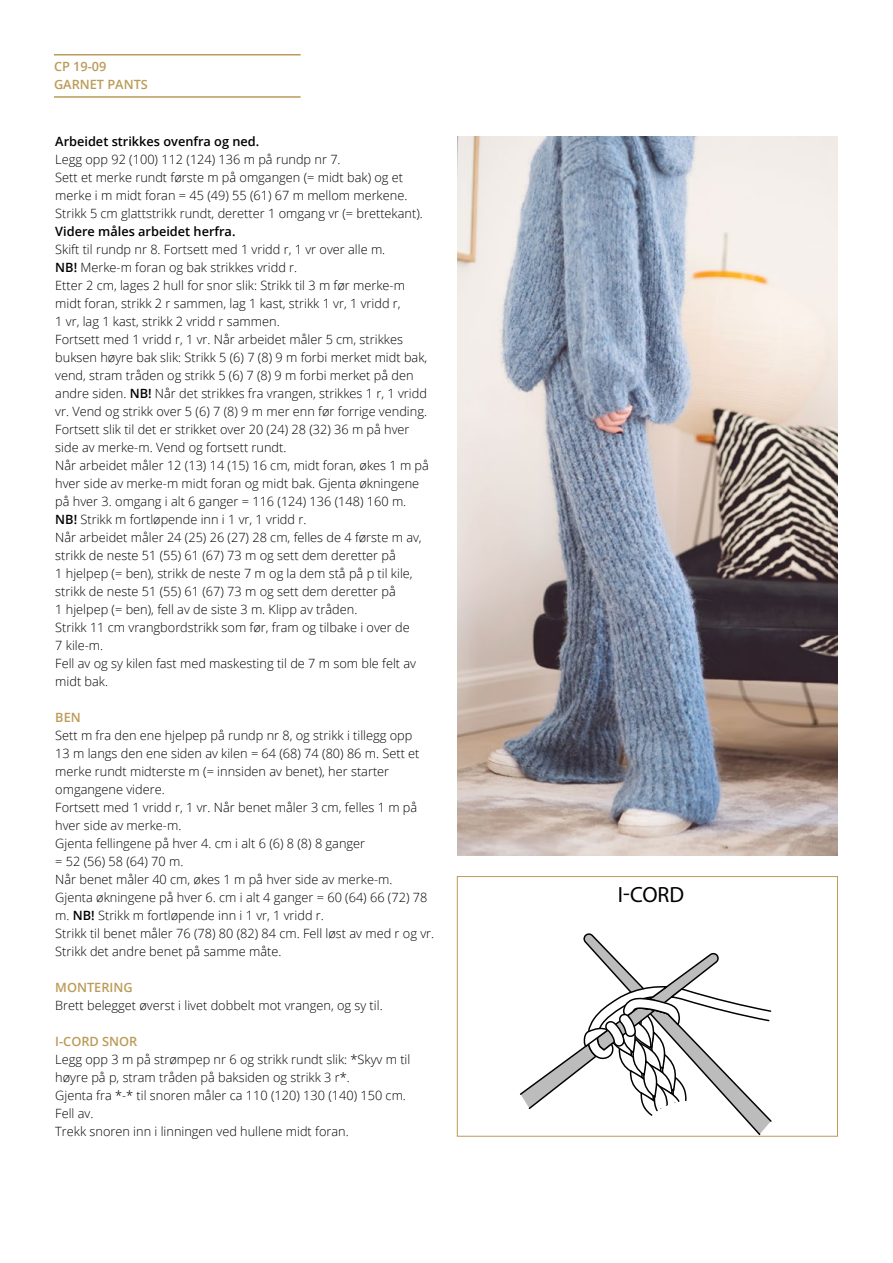
<style>
.page{position:relative;width:893px;height:1263px;background:#fff}
.page>*{position:absolute;margin:0;border:0;box-sizing:border-box;transform-origin:0 0}
.t1{font:22.05px "Myriad Pro";color:#010101}
.Faktatekst{font:300 12.75px/18px "Open Sans";color:#000}
.Faktatekst-2{font:600 12.75px "Open Sans";color:#bb9b57}
.Faktatekst-3{font:600 12.75px "Open Sans";color:#000}
.s1{font-weight:600}
</style>
<div class="page">
<hr style="left:54px;top:54px;width:247px;height:2px;background:#bb9b57">
<hr style="left:54px;top:96px;width:247px;height:2px;background:#bb9b57">
<img style="left:457px;top:137px;width:381px;height:718px">
<svg style="left:520px;top:933px;width:252px;height:201px"></svg>
<div style="left:457px;top:876px;width:381px;height:260px;border:1px solid #bb9b57"></div>
<p class="Faktatekst-2" style="left:54px;top:57px;width:54px">CP 19-09</p>
<p class="Faktatekst-2" style="left:54px;top:75px;width:95px">GARNET PANTS</p>
<p class="Faktatekst-3" style="left:55px;top:133px;width:206px">Arbeidet strikkes ovenfra og ned.</p>
<p class="Faktatekst" style="left:55px;top:150px;width:287px">Legg opp 92 (100) 112 (124) 136 m på rundp nr 7.</p>
<p class="Faktatekst" style="left:55px;top:168px;width:369px">Sett et merke rundt første m på omgangen (= midt bak) og et merke i m midt foran = 45 (49) 55 (61) 67 m mellom merkene.<br>Strikk 5 cm glattstrikk rundt, deretter 1 omgang vr (= brettekant).<br><span class="s1">Videre måles arbeidet herfra.</span></p>
<p class="Faktatekst" style="left:55px;top:240px;width:331px">Skift til rundp nr 8. Fortsett med 1 vridd r, 1 vr over alle m.<br><span class="s1">NB!</span> Merke-m foran og bak strikkes vridd r.</p>
<p class="Faktatekst" style="left:55px;top:276px;width:351px">Etter 2 cm, lages 2 hull for snor slik: Strikk til 3 m før merke-m midt foran, strikk 2 r sammen, lag 1 kast, strikk 1 vr, 1 vridd r,<br>1 vr, lag 1 kast, strikk 2 vridd r sammen.</p>
<p class="Faktatekst" style="left:55px;top:330px;width:373px">Fortsett med 1 vridd r, 1 vr. Når arbeidet måler 5 cm, strikkes buksen høyre bak slik: Strikk 5 (6) 7 (8) 9 m forbi merket midt bak, vend, stram tråden og strikk 5 (6) 7 (8) 9 m forbi merket på den andre siden. <span class="s1">NB!</span> Når det strikkes fra vrangen, strikkes 1 r, 1 vridd vr. Vend og strikk over 5 (6) 7 (8) 9 m mer enn før forrige vending.<br>Fortsett slik til det er strikket over 20 (24) 28 (32) 36 m på hver side av merke-m. Vend og fortsett rundt.</p>
<p class="Faktatekst" style="left:55px;top:456px;width:375px">Når arbeidet måler 12 (13) 14 (15) 16 cm, midt foran, økes 1 m på hver side av merke-m midt foran og midt bak. Gjenta økningene på hver 3. omgang i alt 6 ganger = 116 (124) 136 (148) 160 m.<br><span class="s1">NB!</span> Strikk m fortløpende inn i 1 vr, 1 vridd r.</p>
<p class="Faktatekst" style="left:55px;top:528px;width:368px">Når arbeidet måler 24 (25) 26 (27) 28 cm, felles de 4 første m av, strikk de neste 51 (55) 61 (67) 73 m og sett dem deretter på<br>1 hjelpep (= ben), strikk de neste 7 m og la dem stå på p til kile, strikk de neste 51 (55) 61 (67) 73 m og sett dem deretter på<br>1 hjelpep (= ben), fell av de siste 3 m. Klipp av tråden.</p>
<p class="Faktatekst" style="left:55px;top:618px;width:356px">Strikk 11 cm vrangbordstrikk som før, fram og tilbake i over de<br>7 kile-m.</p>
<p class="Faktatekst" style="left:55px;top:654px;width:362px">Fell av og sy kilen fast med maskesting til de 7 m som ble felt av midt bak.</p>
<p class="Faktatekst-2" style="left:55px;top:709px;width:27px">BEN</p>
<p class="Faktatekst" style="left:55px;top:726px;width:366px">Sett m fra den ene hjelpep på rundp nr 8, og strikk i tillegg opp 13 m langs den ene siden av kilen = 64 (68) 74 (80) 86 m. Sett et merke rundt midterste m (= innsiden av benet), her starter omgangene videre.</p>
<p class="Faktatekst" style="left:55px;top:798px;width:364px">Fortsett med 1 vridd r, 1 vr. Når benet måler 3 cm, felles 1 m på hver side av merke-m.</p>
<p class="Faktatekst" style="left:55px;top:834px;width:311px">Gjenta fellingene på hver 4. cm i alt 6 (6) 8 (8) 8 ganger = 52 (56) 58 (64) 70 m.</p>
<p class="Faktatekst" style="left:55px;top:870px;width:374px">Når benet måler 40 cm, økes 1 m på hver side av merke-m.<br>Gjenta økningene på hver 6. cm i alt 4 ganger = 60 (64) 66 (72) 78 m. <span class="s1">NB!</span> Strikk m fortløpende inn i 1 vr, 1 vridd r.</p>
<p class="Faktatekst" style="left:55px;top:924px;width:380px">Strikk til benet måler 76 (78) 80 (82) 84 cm. Fell løst av med r og vr.</p>
<p class="Faktatekst" style="left:55px;top:942px;width:228px">Strikk det andre benet på samme måte.</p>
<p class="Faktatekst-2" style="left:55px;top:979px;width:79px">MONTERING</p>
<p class="Faktatekst" style="left:55px;top:996px;width:329px">Brett belegget øverst i livet dobbelt mot vrangen, og sy til.</p>
<p class="Faktatekst-2" style="left:55px;top:1033px;width:84px">I-CORD SNOR</p>
<p class="Faktatekst" style="left:55px;top:1050px;width:357px">Legg opp 3 m på strømpep nr 6 og strikk rundt slik: *Skyv m til høyre på p, stram tråden på baksiden og strikk 3 r*.</p>
<p class="Faktatekst" style="left:55px;top:1086px;width:352px">Gjenta fra *-* til snoren måler ca 110 (120) 130 (140) 150 cm.<br>Fell av.</p>
<p class="Faktatekst" style="left:55px;top:1122px;width:295px">Trekk snoren inn i linningen ved hullene midt foran.</p>
<p class="t1" style="left:618px;top:880px;width:68px">I-CORD</p>
</div>
